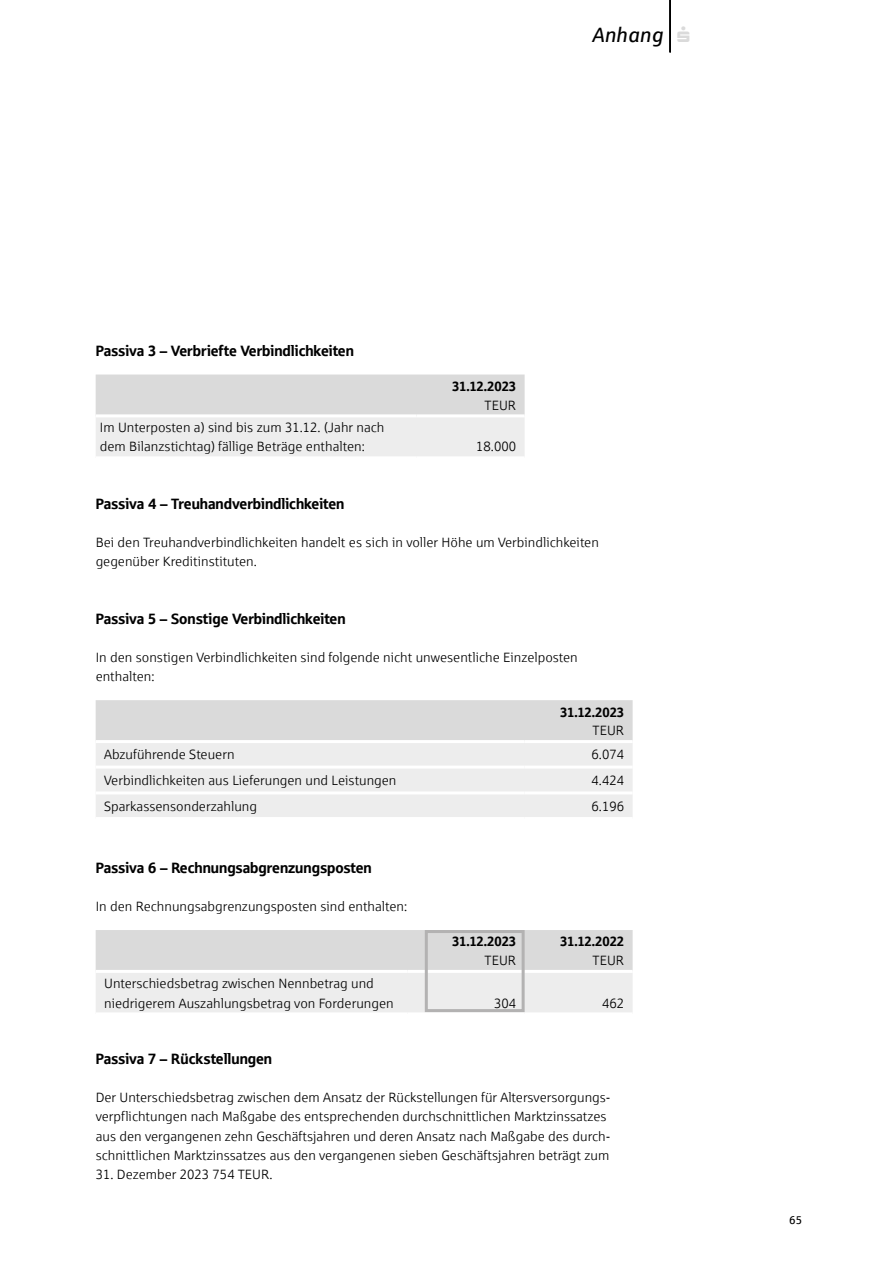
<style>
.page{position:relative;width:893px;height:1263px;background:#fff}
.page>*{position:absolute;margin:0;border:0;box-sizing:border-box;transform-origin:0 0}
.t1{font:italic 20.7px "Sparkasse Rg";color:#000}
.t2{font:15px "Sparkasse Head";color:#000}
.t3{font:13.5px/19.2px "Sparkasse Lt";color:#000}
.t4{font:13.5px "Sparkasse Head";color:#000}
.t5{font:11.25px "Sparkasse Rg";color:#000}
.s1{color:#dadada}
</style>
<div class="page">
<svg style="left:96px;top:374px;width:429px;height:82px;background:#e3e3e3"></svg>
<hr style="left:96px;top:414px;width:321px;height:3px;background:#fff">
<hr style="left:417px;top:414px;width:108px;height:3px;background:#fff">
<hr style="left:669px;top:0;width:2px;height:52px;background:#000">
<svg style="left:96px;top:700px;width:537px;height:117px;background:#e6e6e6"></svg>
<hr style="left:96px;top:740px;width:429px;height:3px;background:#fff">
<hr style="left:525px;top:740px;width:108px;height:3px;background:#fff">
<hr style="left:96px;top:765px;width:429px;height:3px;background:#fff">
<hr style="left:525px;top:765px;width:108px;height:3px;background:#fff">
<hr style="left:96px;top:791px;width:429px;height:3px;background:#fff">
<hr style="left:525px;top:791px;width:108px;height:3px;background:#fff">
<svg style="left:96px;top:930px;width:537px;height:82px;background:#e3e3e3"></svg>
<hr style="left:96px;top:970px;width:311px;height:3px;background:#fff">
<hr style="left:407px;top:970px;width:118px;height:3px;background:#fff">
<hr style="left:525px;top:970px;width:108px;height:3px;background:#fff">
<div style="left:425px;top:930px;width:100px;height:82px;border:3px solid #b3b2b2"></div>
<h1 class="t1" style="left:592px;top:22px;width:99px">Anhang <span class="s1">▲</span></h1>
<p class="t2" style="left:96px;top:341px;width:260px">Passiva 3 – Verbriefte Verbindlichkeiten</p>
<p class="t3" style="left:100px;top:418px;width:286px">Im Unterposten a) sind bis zum 31.12. (Jahr nach dem Bilanzstichtag) fällige Beträge enthalten:</p>
<p class="t4" style="left:452px;top:378px;width:65px">31.12.2023</p>
<p class="t3" style="left:485px;top:395px;width:33px">TEUR</p>
<p class="t3" style="left:476px;top:437px;width:41px">18.000</p>
<p class="t2" style="left:96px;top:494px;width:250px">Passiva 4 – Treuhandverbindlichkeiten</p>
<p class="t3" style="left:96px;top:533px;width:505px">Bei den Treuhandverbindlichkeiten handelt es sich in voller Höhe um Verbindlichkeiten gegenüber Kreditinstituten.</p>
<p class="t2" style="left:96px;top:609px;width:251px">Passiva 5 – Sonstige Verbindlichkeiten</p>
<p class="t3" style="left:96px;top:648px;width:484px">In den sonstigen Verbindlichkeiten sind folgende nicht unwesentliche Einzelposten enthalten:</p>
<p class="t4" style="left:560px;top:703px;width:65px">31.12.2023</p>
<p class="t3" style="left:593px;top:721px;width:33px">TEUR</p>
<p class="t3" style="left:104px;top:745px;width:132px">Abzuführende Steuern</p>
<p class="t3" style="left:592px;top:745px;width:34px">6.074</p>
<p class="t3" style="left:104px;top:770px;width:294px">Verbindlichkeiten aus Lieferungen und Leistungen</p>
<p class="t3" style="left:592px;top:770px;width:34px">4.424</p>
<p class="t3" style="left:104px;top:796px;width:154px">Sparkassensonderzahlung</p>
<p class="t3" style="left:592px;top:796px;width:34px">6.196</p>
<p class="t2" style="left:96px;top:858px;width:278px">Passiva 6 – Rechnungsabgrenzungsposten</p>
<p class="t3" style="left:96px;top:896px;width:313px">In den Rechnungsabgrenzungsposten sind enthalten:</p>
<p class="t3" style="left:104px;top:974px;width:291px">Unterschiedsbetrag zwischen Nennbetrag und niedrigerem Auszahlungsbetrag von Forderungen</p>
<p class="t4" style="left:452px;top:933px;width:65px">31.12.2023</p>
<p class="t4" style="left:560px;top:933px;width:65px">31.12.2022</p>
<p class="t3" style="left:485px;top:950px;width:33px">TEUR</p>
<p class="t3" style="left:593px;top:950px;width:33px">TEUR</p>
<p class="t3" style="left:494px;top:993px;width:24px">304</p>
<p class="t3" style="left:602px;top:993px;width:24px">462</p>
<p class="t2" style="left:96px;top:1049px;width:178px">Passiva 7 – Rückstellungen</p>
<p class="t3" style="left:96px;top:1088px;width:516px">Der Unterschiedsbetrag zwischen dem Ansatz der Rückstellungen für Altersversorgungs&shy;verpflichtungen nach Maßgabe des entsprechenden durchschnittlichen Marktzinssatzes aus den vergangenen zehn Geschäftsjahren und deren Ansatz nach Maßgabe des durch&shy;schnittlichen Marktzinssatzes aus den vergangenen sieben Geschäftsjahren beträgt zum</p>
<p class="t3" style="left:96px;top:1164px;width:178px">31. Dezember 2023 754 TEUR.</p>
<p class="t5" style="left:789px;top:1213px;width:14px">65</p>
</div>
